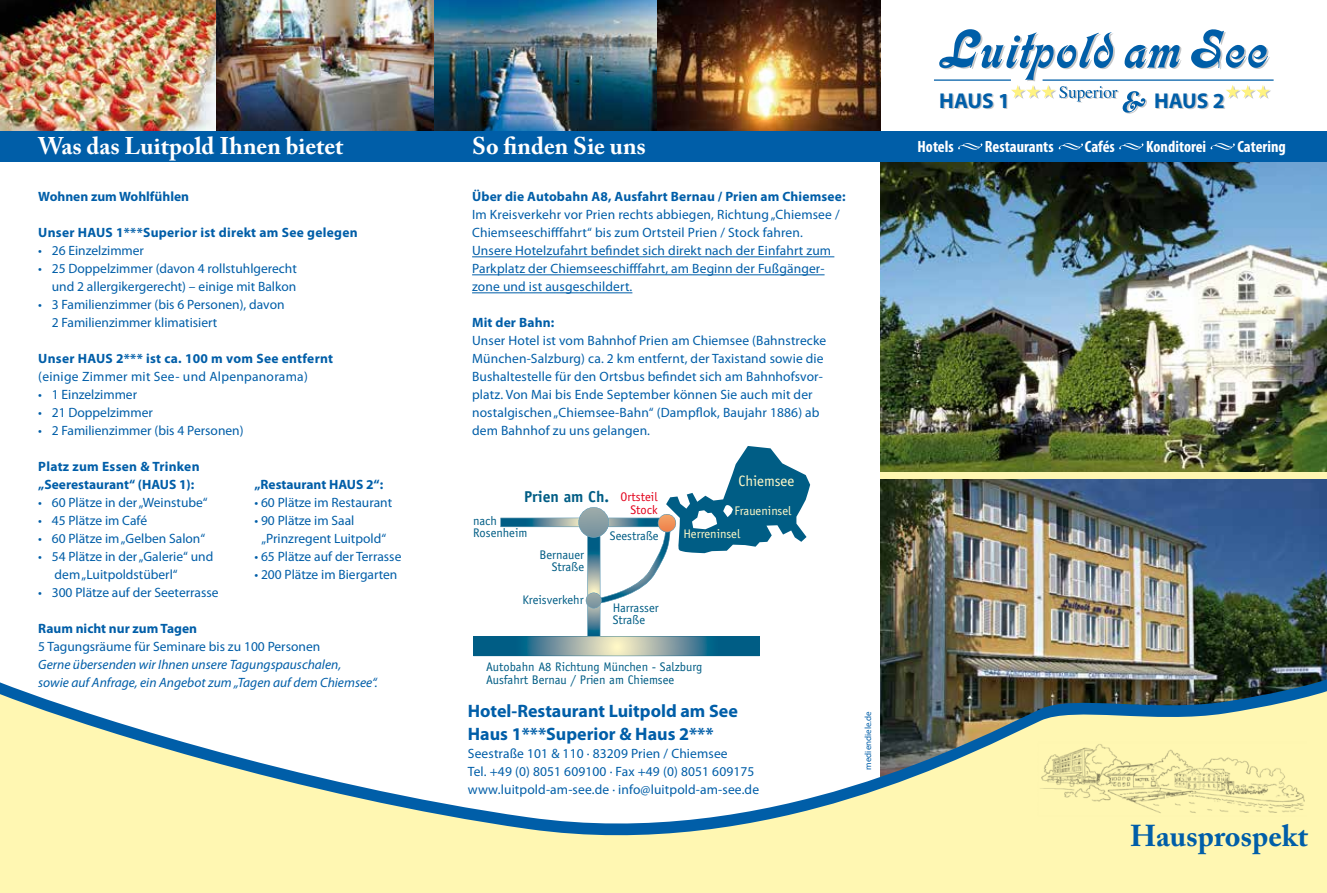
<style>
.page{position:relative;width:1327px;height:893px;background:#fff}
.page>*{position:absolute;margin:0;border:0;box-sizing:border-box;transform-origin:0 0}
.t1{font:700 30px "Adobe Caslon Pro";color:#005ea8}
.t2{font:700 24px "Adobe Caslon Pro";color:#fff}
.t3{font:700 21.45px "Myriad Pro";color:#005ea8}
.t4{font:700 18px/22.5px "Myriad Pro";color:#005ea8}
.t5{font:700 condensed 16.35px "Myriad Pro";color:#fff}
.t6{font:700 15.75px "Officina Sans";color:#005d85}
.t7{font:15px "Officina Sans";color:#fff9c7}
.t8{font:13.5px/18px "Myriad Pro";letter-spacing:.01em;color:#005ea8}
.t9{font:700 13.5px/18px "Myriad Pro";letter-spacing:.01em;color:#005ea8}
.t10{font:italic 13.5px/18px "Myriad Pro";color:#005ea8}
.t11{font:12.45px/12.5px "Officina Sans";color:#005d85}
.t12{font:12.45px "Officina Sans";color:#fff9c7}
.t13{font:12.45px "Officina Sans";color:#e2001a}
.t14{font:9px "Myriad Pro";color:#005ea8}
.s1{font-weight:400;font-size:12.45px;color:#e2001a}
</style>
<div class="page">
<img style="left:0;top:0;width:217px;height:132px">
<img style="left:434px;top:0;width:223px;height:132px">
<img style="left:657px;top:0;width:223px;height:132px">
<img style="left:217px;top:0;width:217px;height:132px">
<img style="left:880px;top:162px;width:447px;height:513px">
<svg style="left:0;top:675px;width:1327px;height:12px"></svg>
<svg style="left:0;top:687px;width:1327px;height:206px;fill:#fff7b2"></svg>
<svg style="left:1191px;top:29px;width:78px;height:40px"></svg>
<svg style="left:1226px;top:85px;width:45px;height:14px"></svg>
<svg style="left:939px;top:29px;width:242px;height:85px"></svg>
<hr style="left:934px;top:79px;width:77px;height:2px;background:#005ea8">
<hr style="left:1042px;top:79px;width:231px;height:2px;background:#005ea8">
<div style="left:0;top:132px;width:1327px;height:30px;background:#005ea8"></div>
<div style="left:880px;top:472px;width:447px;height:6px;background:#fff7b2"></div>
<svg style="left:958px;top:143px;width:24px;height:7px"></svg>
<svg style="left:1058px;top:143px;width:25px;height:7px"></svg>
<svg style="left:1119px;top:143px;width:24px;height:7px"></svg>
<svg style="left:1210px;top:143px;width:24px;height:7px"></svg>
<img style="left:1036px;top:734px;width:270px;height:92px">
<hr style="left:472px;top:256px;width:362px;height:1px;background:#005ea8">
<hr style="left:472px;top:274px;width:352px;height:1px;background:#005ea8">
<hr style="left:472px;top:292px;width:160px;height:1px;background:#005ea8">
<svg style="left:473px;top:446px;width:337px;height:210px"></svg>
<h2 class="t2" style="left:38px;top:131px;width:307px">Was das Luitpold Ihnen bietet</h2>
<h2 class="t2" style="left:472px;top:131px;width:175px">So finden Sie uns</h2>
<p class="t9" style="left:38px;top:187px;width:152px">Wohnen zum Wohlfühlen</p>
<p class="t9" style="left:38px;top:223px;width:321px">Unser HAUS 1***Superior ist direkt am See gelegen</p>
<p class="t8" style="left:38px;top:242px;width:107px">• 26 Einzelzimmer</p>
<p class="t8" style="left:38px;top:260px;width:260px;text-align:right">• 25 Doppelzimmer (davon 4 rollstuhlgerecht und 2 allergikergerecht) – einige mit Balkon</p>
<p class="t8" style="left:52px;top:296px;width:234px;text-indent:-14px">• 3 Familienzimmer (bis 6 Personen), davon<br>2 Familienzimmer klimatisiert</p>
<p class="t9" style="left:38px;top:349px;width:296px">Unser HAUS 2*** ist ca. 100 m vom See entfernt</p>
<p class="t8" style="left:38px;top:368px;width:271px">(einige Zimmer mit See- und Alpenpanorama)</p>
<p class="t8" style="left:38px;top:386px;width:100px">• 1 Einzelzimmer</p>
<p class="t8" style="left:38px;top:404px;width:116px">• 21 Doppelzimmer</p>
<p class="t8" style="left:38px;top:422px;width:207px">• 2 Familienzimmer (bis 4 Personen)</p>
<p class="t9" style="left:38px;top:457px;width:163px">Platz zum Essen &amp; Trinken „Seerestaurant“ (HAUS 1):</p>
<p class="t9" style="left:472px;top:187px;width:375px">Über die Autobahn A8, Ausfahrt Bernau / Prien am Chiemsee:</p>
<p class="t8" style="left:472px;top:206px;width:369px">Im Kreisverkehr vor Prien rechts abbiegen, Richtung „Chiemsee / Chiemseeschifffahrt“ bis zum Ortsteil Prien / Stock fahren.<br>Unsere Hotelzufahrt befindet sich direkt nach der Einfahrt zum Parkplatz der Chiemseeschifffahrt, am Beginn der Fußgänger&shy;zone und ist ausgeschildert.</p>
<p class="t9" style="left:472px;top:313px;width:84px">Mit der Bahn:</p>
<p class="t8" style="left:472px;top:332px;width:356px">Unser Hotel ist vom Bahnhof Prien am Chiemsee (Bahnstrecke München-Salzburg) ca. 2 km entfernt, der Taxistand sowie die Bushaltestelle für den Ortsbus befindet sich am Bahnhofsvor&shy;platz. Von Mai bis Ende September können Sie auch mit der nostalgischen „Chiemsee-Bahn“ (Dampflok, Baujahr 1886) ab dem Bahnhof zu uns gelangen.</p>
<p class="t7" style="left:738px;top:472px;width:57px">Chiemsee</p>
<p class="t9" style="left:254px;top:475px;width:130px">„Restaurant HAUS 2“:</p>
<p class="t6" style="left:524px;top:487px;width:135px">Prien am Ch. <span class="s1">Ortsteil</span></p>
<p class="t13" style="left:630px;top:502px;width:29px">Stock</p>
<p class="t11" style="left:539px;top:548px;width:46px;text-align:right">Bernauer<br>Straße</p>
<p class="t8" style="left:38px;top:494px;width:171px">• 60 Plätze in der „Weinstube“</p>
<p class="t8" style="left:254px;top:494px;width:139px">• 60 Plätze im Restaurant</p>
<p class="t8" style="left:38px;top:512px;width:110px">• 45 Plätze im Café</p>
<p class="t8" style="left:254px;top:512px;width:102px">• 90 Plätze im Saal</p>
<p class="t8" style="left:38px;top:530px;width:168px">• 60 Plätze im „Gelben Salon“</p>
<p class="t8" style="left:261px;top:530px;width:126px">„Prinzregent Luitpold“</p>
<p class="t8" style="left:38px;top:548px;width:177px">• 54 Plätze in der „Galerie“ und</p>
<p class="t8" style="left:254px;top:548px;width:149px">• 65 Plätze auf der Terrasse</p>
<p class="t8" style="left:55px;top:566px;width:125px">dem „Luitpoldstüberl“</p>
<p class="t8" style="left:254px;top:566px;width:145px">• 200 Plätze im Biergarten</p>
<p class="t8" style="left:38px;top:584px;width:182px">• 300 Plätze auf der Seeterrasse</p>
<p class="t9" style="left:38px;top:619px;width:160px">Raum nicht nur zum Tagen</p>
<p class="t8" style="left:38px;top:638px;width:283px">5 Tagungsräume für Seminare bis zu 100 Personen</p>
<p class="t10" style="left:38px;top:656px;width:341px">Gerne übersenden wir Ihnen unsere Tagungspauschalen,<br>sowie auf Anfrage, ein Angebot zum „Tagen auf dem Chiemsee“.</p>
<p class="t12" style="left:734px;top:503px;width:58px">Fraueninsel</p>
<p class="t11" style="left:473px;top:515px;width:56px">nach<br>Rosenheim</p>
<p class="t12" style="left:683px;top:527px;width:58px">Herreninsel</p>
<p class="t11" style="left:610px;top:529px;width:50px">Seestraße</p>
<p class="t11" style="left:522px;top:593px;width:63px">Kreisverkehr</p>
<p class="t11" style="left:613px;top:602px;width:48px">Harrasser<br>Straße</p>
<p class="t11" style="left:486px;top:661px;width:218px">Autobahn A8 Richtung München - Salzburg<br>Ausfahrt Bernau / Prien am Chiemsee</p>
<h3 class="t4" style="left:468px;top:699px;width:271px">Hotel-Restaurant Luitpold am See<br>Haus 1***Superior &amp; Haus 2***</h3>
<p class="t8" style="left:468px;top:744px;width:293px">Seestraße 101 &amp; 110 · 83209 Prien / Chiemsee<br>Tel. +49 (0) 8051 609100 · Fax +49 (0) 8051 609175 www.luitpold-am-see.de · info@luitpold-am-see.de</p>
<p class="t14" style="left:862px;top:770px;width:60px;rotate:-90deg">mediendiele.de</p>
<h3 class="t3" style="left:939px;top:87px;width:72px">HAUS 1</h3>
<h3 class="t3" style="left:1154px;top:87px;width:72px">HAUS 2</h3>
<p class="t5" style="left:917px;top:136px;width:38px">Hotels</p>
<p class="t5" style="left:985px;top:136px;width:70px">Restaurants</p>
<p class="t5" style="left:1085px;top:136px;width:32px">Cafés</p>
<p class="t5" style="left:1146px;top:136px;width:62px">Konditorei</p>
<p class="t5" style="left:1237px;top:136px;width:50px">Catering</p>
<h1 class="t1" style="left:1130px;top:818px;width:179px">Hausprospekt</h1>
</div>
